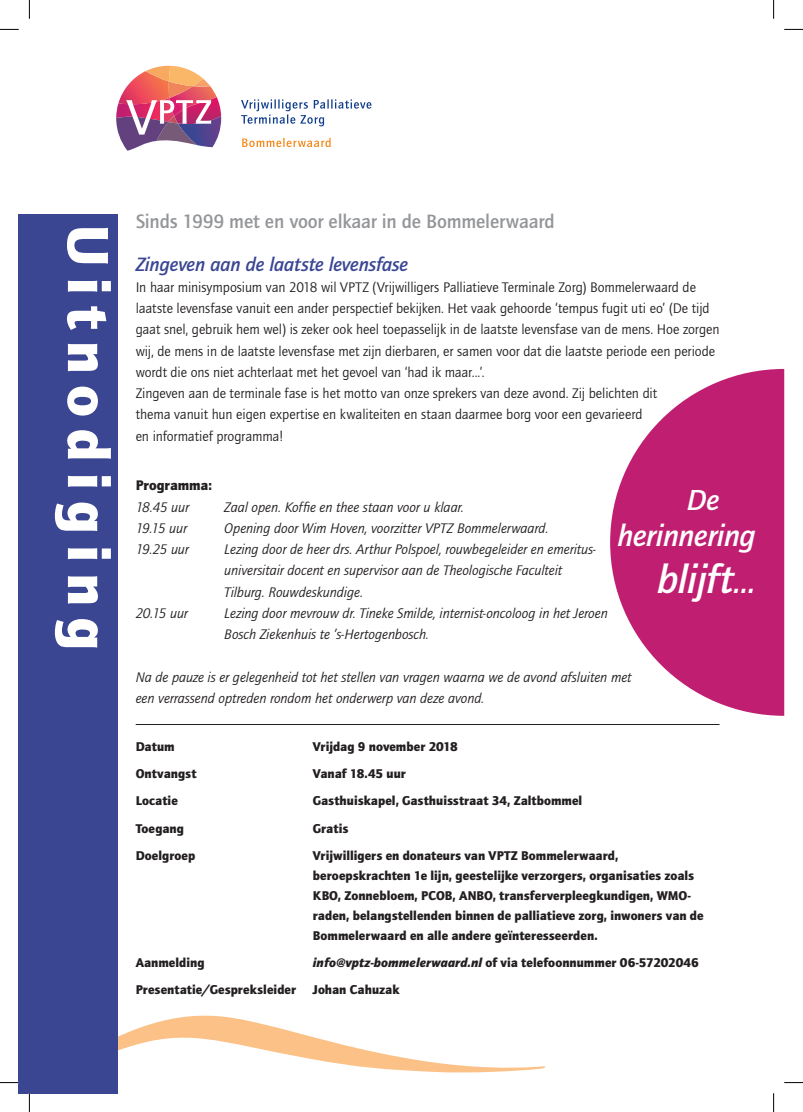
<style>
.page{position:relative;width:803px;height:1112px;background:#fff}
.page>*{position:absolute;margin:0;border:0;box-sizing:border-box;transform-origin:0 0}
.t1{font:900 60px "Quay Sans ITC Std";letter-spacing:.185em;color:#fff}
.t2{font:italic 500 41.25px "Quay Sans ITC Std";letter-spacing:-.02em;color:#fff}
.t3{font:italic 500 31.25px "Quay Sans ITC Std";letter-spacing:-.01em;color:#fff}
.t4{font:italic 500 30px "Quay Sans ITC Std";color:#fff}
.t5{font:500 20px "Quay Sans ITC Std";letter-spacing:-.01em;color:#939598}
.t6{font:italic 500 20px "Quay Sans ITC Std";letter-spacing:-.01em;color:#3a4692}
.t7{font:14.38px/21.2px "Quay Sans ITC Std";letter-spacing:-.005em;color:#231f20}
.t8{font:italic 14.38px/21.2px "Quay Sans ITC Std";letter-spacing:-.005em;color:#231f20}
.t9{font:900 14.38px "Quay Sans ITC Std";letter-spacing:-.005em;color:#231f20}
.t10{font:900 13.12px/20px "Quay Sans ITC Std";color:#231f20}
.s1{font-style:italic}
.s2{font-size:35px}
</style>
<div class="page">
<svg style="left:118px;top:1015px;width:427px;height:58px"></svg>
<hr style="left:136px;top:724px;width:583px;height:1px;background:#231f20">
<div style="left:19px;top:214px;width:99px;height:878px;background:#3a4692"></div>
<svg style="left:241px;top:99px;width:130px;height:27px"></svg>
<svg style="left:242px;top:138px;width:89px;height:9px"></svg>
<svg style="left:116px;top:66px;width:105px;height:85px"></svg>
<svg style="left:610px;top:369px;width:174px;height:346px;fill:#c01f71"></svg>
<svg style="left:0;top:29px;width:19px;height:1px"></svg>
<svg style="left:784px;top:29px;width:19px;height:1px"></svg>
<svg style="left:0;top:1081px;width:19px;height:2px"></svg>
<svg style="left:784px;top:1082px;width:19px;height:1px"></svg>
<svg style="left:29px;top:0;width:1px;height:19px"></svg>
<svg style="left:29px;top:1092px;width:1px;height:19px"></svg>
<svg style="left:773px;top:0;width:1px;height:19px"></svg>
<svg style="left:773px;top:1093px;width:1px;height:18px"></svg>
<h1 class="t1" style="left:125px;top:224px;width:427px;rotate:90deg">Uitnodiging</h1>
<h3 class="t5" style="left:136px;top:210px;width:421px">Sinds 1999 met en voor elkaar in de Bommelerwaard</h3>
<h3 class="t6" style="left:136px;top:252px;width:274px">Zingeven aan de laatste levensfase</h3>
<p class="t7" style="left:136px;top:276px;width:585px">In haar minisymposium van 2018 wil VPTZ (Vrijwilligers Palliatieve Terminale Zorg) Bommelerwaard de laatste levensfase vanuit een ander perspectief bekijken. Het vaak gehoorde ‘tempus fugit uti eo’ (De tijd gaat snel, gebruik hem wel) is zeker ook heel toepasselijk in de laatste levensfase van de mens. Hoe zorgen wij, de mens in de laatste levensfase met zijn dierbaren, er samen voor dat die laatste periode een periode wordt die ons niet achterlaat met het gevoel van ‘had ik maar...’.<br>Zingeven aan de terminale fase is het motto van onze sprekers van deze avond. Zij belichten dit<br>thema vanuit hun eigen expertise en kwaliteiten en staan daarmee borg voor een gevarieerd<br>en informatief programma!</p>
<p class="t9" style="left:136px;top:476px;width:78px">Programma:</p>
<p class="t8" style="left:136px;top:496px;width:55px">18.45 uur</p>
<p class="t8" style="left:224px;top:496px;width:241px">Zaal open. Koffie en thee staan voor u klaar.</p>
<p class="t8" style="left:136px;top:517px;width:53px">19.15 uur</p>
<p class="t8" style="left:224px;top:517px;width:326px">Opening door Wim Hoven, voorzitter VPTZ Bommelerwaard.</p>
<p class="t8" style="left:136px;top:538px;width:55px">19.25 uur</p>
<p class="t8" style="left:224px;top:538px;width:373px">Lezing door de heer drs. Arthur Polspoel, rouwbegeleider en emeritus&shy;universitair docent en supervisor aan de Theologische Faculteit<br>Tilburg. Rouwdeskundige.</p>
<p class="t8" style="left:136px;top:602px;width:54px">20.15 uur</p>
<p class="t8" style="left:224px;top:602px;width:385px">Lezing door mevrouw dr. Tineke Smilde, internist-oncoloog in het Jeroen<br>Bosch Ziekenhuis te ’s-Hertogenbosch.</p>
<p class="t8" style="left:136px;top:666px;width:497px">Na de pauze is er gelegenheid tot het stellen van vragen waarna we de avond afsluiten met een verrassend optreden rondom het onderwerp van deze avond.</p>
<p class="t10" style="left:136px;top:736px;width:40px">Datum</p>
<p class="t10" style="left:313px;top:736px;width:146px">Vrijdag 9 november 2018</p>
<p class="t10" style="left:136px;top:763px;width:62px">Ontvangst</p>
<p class="t10" style="left:313px;top:763px;width:95px">Vanaf 18.45 uur</p>
<p class="t10" style="left:136px;top:790px;width:44px">Locatie</p>
<p class="t10" style="left:313px;top:790px;width:271px">Gasthuiskapel, Gasthuisstraat 34, Zaltbommel</p>
<p class="t10" style="left:136px;top:817px;width:50px">Toegang</p>
<p class="t10" style="left:313px;top:817px;width:37px">Gratis</p>
<p class="t10" style="left:136px;top:844px;width:61px">Doelgroep</p>
<p class="t10" style="left:313px;top:844px;width:392px">Vrijwilligers en donateurs van VPTZ Bommelerwaard, beroepskrachten 1e lijn, geestelijke verzorgers, organisaties zoals KBO, Zonnebloem, PCOB, ANBO, transferverpleegkundigen, WMO&shy;raden, belangstellenden binnen de palliatieve zorg, inwoners van de Bommelerwaard en alle andere geïnteresseerden.</p>
<p class="t10" style="left:136px;top:951px;width:70px">Aanmelding</p>
<p class="t10" style="left:313px;top:951px;width:387px"><span class="s1">info@vptz-bommelerwaard.nl</span> of via telefoonnummer 06-57202046</p>
<p class="t10" style="left:136px;top:979px;width:162px">Presentatie/Gespreksleider</p>
<p class="t10" style="left:313px;top:979px;width:88px">Johan Cahuzak</p>
<h3 class="t4" style="left:687px;top:482px;width:34px">De</h3>
<h3 class="t3" style="left:617px;top:517px;width:140px">herinnering</h3>
<h2 class="t2" style="left:657px;top:554px;width:100px">blijft<span class="s2">...</span></h2>
</div>
